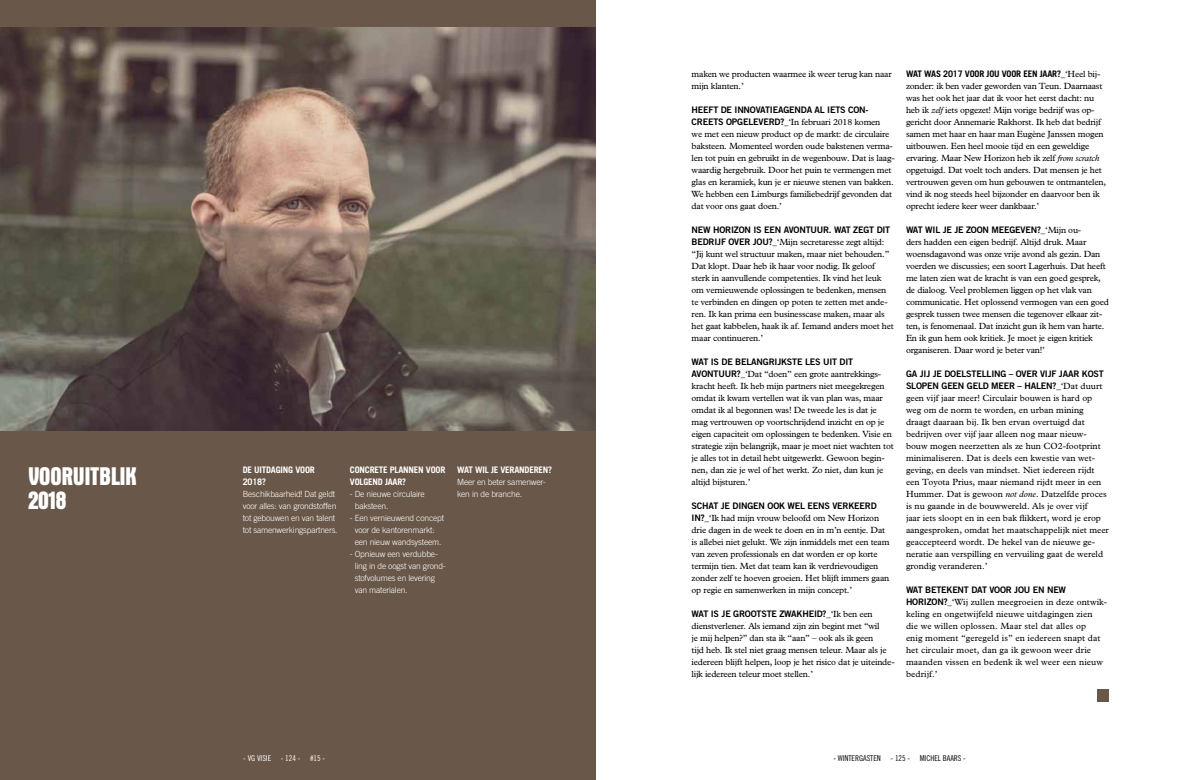
<style>
.page{position:relative;width:1191px;height:780px;background:#fff}
.page>*{position:absolute;margin:0;border:0;box-sizing:border-box;transform-origin:0 0}
.t1{font:700 condensed 25.9px/24px "Aurora BT";letter-spacing:-.02em;color:#fff}
.t2{font:9px/12px "M Plantin";letter-spacing:-.02em;color:#000}
.t3{font:9px/12px "M Plantin";color:#000}
.t4{font:9px/12px "Trade Gothic Bold Two";letter-spacing:-.02em;color:#000}
.t5{font:9px/12px "M Plantin";letter-spacing:.01em;color:#000}
.t6{font:700 9px/12px "Trade Gothic";letter-spacing:-.02em;color:#fff}
.t7{font:700 9px "Trade Gothic";letter-spacing:-.02em;color:#000}
.t8{font:300 8.5px/12px "Trade Gothic";letter-spacing:-.02em;color:#fff}
.t9{font:8px "Trade Gothic Cond Eighteen";color:#000}
.t10{font:8px "Trade Gothic Cond Eighteen";color:#fff}
.s1{font-family:"Trade Gothic Bold Two"}
.s2{font-family:"M Plantin"}
.s3{font-family:"M Plantin";font-weight:400}
.s4{font-style:italic}
</style>
<div class="page">
<div style="left:0;top:0;width:595px;height:780px;background:#695849"></div>
<img style="left:0;top:28px;width:595px;height:402px">
<div style="left:1097px;top:689px;width:12px;height:12px;background:#695849"></div>
<h1 class="t1" style="left:28px;top:464px;width:110px">VOORUITBLIK<br>2018</h1>
<p class="t6" style="left:243px;top:464px;width:74px">DE UITDAGING VOOR<br>2018?</p>
<p class="t8" style="left:243px;top:488px;width:96px">Beschikbaarheid! Dat geldt voor alles: van grondstoffen tot gebouwen en van talent tot samenwerkingspartners.</p>
<p class="t6" style="left:350px;top:464px;width:97px">CONCRETE PLANNEN VOOR<br>VOLGEND JAAR?</p>
<p class="t8" style="left:355px;top:488px;width:71px;text-indent:-5px">- De nieuwe circulaire baksteen.</p>
<p class="t8" style="left:350px;top:512px;width:96px;text-align:center">- Een vernieuwend concept voor de kantorenmarkt: een nieuw wandsysteem.</p>
<p class="t8" style="left:355px;top:548px;width:92px;text-indent:-5px">- Opnieuw een verdubbe&shy;ling in de oogst van grond&shy;stofvolumes en levering van materialen.</p>
<p class="t6" style="left:457px;top:464px;width:97px">WAT WIL JE VERANDEREN?</p>
<p class="t8" style="left:457px;top:476px;width:90px">Meer en beter samenwer&shy;ken in de branche.</p>
<p class="t2" style="left:691px;top:68px;width:202px">maken we producten waarmee ik weer terug kan naar mijn klanten.’</p>
<p class="t4" style="left:691px;top:104px;width:178px">HEEFT DE INNOVATIEAGENDA AL IETS CON-</p>
<p class="t2" style="left:691px;top:116px;width:204px"><span class="s1">CREETS OPGELEVERD?_</span>‘In februari 2018 komen<br>we met een nieuw product op de markt: de circulaire baksteen. Momenteel worden oude bakstenen verma&shy;len tot puin en gebruikt in de wegenbouw. Dat is laag&shy;waardig hergebruik. Door het puin te vermengen met glas en keramiek, kun je er nieuwe stenen van bakken.<br>We hebben een Limburgs familiebedrijf gevonden dat dat voor ons gaat doen.’</p>
<p class="t4" style="left:691px;top:224px;width:200px">N EW HORIZON IS EEN AVONTUUR. WAT ZEGT DIT</p>
<p class="t2" style="left:691px;top:236px;width:204px"><span class="s1">BEDRIJF OVER JOU?_</span>‘Mijn secretaresse zegt altijd: “Jij kunt wel structuur maken, maar niet behouden.” Dat klopt. Daar heb ik haar voor nodig. Ik geloof sterk in aanvullende competenties. Ik vind het leuk om vernieuwende oplossingen te bedenken, mensen te verbinden en dingen op poten te zetten met ande&shy;ren. Ik kan prima een businesscase maken, maar als het gaat kabbelen, haak ik af. Iemand anders moet het maar continueren.’</p>
<p class="t4" style="left:691px;top:356px;width:163px">WAT IS DE BELANGRIJKSTE LES UIT DIT</p>
<p class="t2" style="left:691px;top:368px;width:204px"><span class="s1">AVONTUUR?_</span>‘Dat “doen” een grote aantrekkings&shy;kracht heeft. Ik heb mijn partners niet meegekregen omdat ik kwam vertellen wat ik van plan was, maar omdat ik al begonnen was! De tweede les is dat je mag vertrouwen op voortschrijdend inzicht en op je eigen capaciteit om oplossingen te bedenken. Visie en strategie zijn belangrijk, maar je moet niet wachten tot je alles tot in detail hebt uitgewerkt. Gewoon begin&shy;nen, dan zie je wel of het werkt. Zo niet, dan kun je altijd bijsturen.’</p>
<p class="t4" style="left:691px;top:500px;width:187px">SCHAT JE DINGEN OOK WEL EENS VERKEERD</p>
<p class="t2" style="left:691px;top:512px;width:199px"><span class="s1">IN?_</span>‘Ik had mijn vrouw beloofd om New Horizon drie dagen in de week te doen en in m’n eentje. Dat is allebei niet gelukt. We zijn inmiddels met een team van zeven professionals en dat worden er op korte termijn tien. Met dat team kan ik verdrievoudigen zonder zelf te hoeven groeien. Het blijft immers gaan op regie en samenwerken in mijn concept.’</p>
<p class="t4" style="left:691px;top:608px;width:182px">WAT IS JE GROOTSTE ZWAKH EID?_<span class="s2">‘Ik ben een</span></p>
<p class="t2" style="left:691px;top:620px;width:204px">dienstverlener. Als iemand zijn zin begint met “wil<br>je mij helpen?” dan sta ik “aan” – ook als ik geen<br>tijd heb. Ik stel niet graag mensen teleur. Maar als je iedereen blijft helpen, loop je het risico dat je uiteinde&shy;lijk iedereen teleur moet stellen.’</p>
<p class="t7" style="left:906px;top:68px;width:196px">WAT WAS 2017 VOOR JOU VOOR EEN JAAR?_<span class="s3">‘Heel bij-</span></p>
<p class="t2" style="left:906px;top:80px;width:202px">zonder: ik ben vader geworden van Teun. Daarnaast was het ook het jaar dat ik voor het eerst dacht: nu heb ik <span class="s4">zelf</span> iets opgezet! Mijn vorige bedrijf was op&shy;gericht door Annemarie Rakhorst. Ik heb dat bedrijf samen met haar en haar man Eugène Janssen mogen uitbouwen. Een heel mooie tijd en een geweldige ervaring. Maar New Horizon heb ik zelf <span class="s4">from scratch </span>opgetuigd. Dat voelt toch anders. Dat mensen je het vertrouwen geven om hun gebouwen te ontmantelen, vind ik nog steeds heel bijzonder en daarvoor ben ik oprecht iedere keer weer dankbaar.’</p>
<p class="t4" style="left:906px;top:224px;width:177px">WAT WIL JE JE ZOON MEEGEVEN?_<span class="s2">‘Mijn ou-</span></p>
<p class="t2" style="left:906px;top:236px;width:204px">ders hadden een eigen bedrijf. Altijd druk. Maar woensdagavond was onze vrije avond als gezin. Dan voerden we discussies; een soort Lagerhuis. Dat heeft me laten zien wat de kracht is van een goed gesprek, de dialoog. Veel problemen liggen op het vlak van communicatie. Het oplossend vermogen van een goed gesprek tussen twee mensen die tegenover elkaar zit&shy;ten, is fenomenaal. Dat inzicht gun ik hem van harte.<br>En ik gun hem ook kritiek. Je moet je eigen kritiek organiseren. Daar word je beter van!’</p>
<p class="t4" style="left:906px;top:367px;width:199px">GA JIJ JE DOELSTELLING – OVER VIJF JAAR KOST<br>SLOPEN GEEN GELD MEER – HALEN?_<span class="s2">‘Dat duurt</span></p>
<p class="t3" style="left:906px;top:392px;width:204px">geen vijf jaar meer! Circulair bouwen is hard op weg om de norm te worden, en urban mining draagt daaraan bij. Ik ben ervan overtuigd dat bedrijven over vijf jaar alleen nog maar nieuw&shy;bouw mogen neerzetten als ze hun CO2-footprint minimaliseren. Dat is deels een kwestie van wet&shy;geving, en deels van mindset. Niet iedereen rijdt een Toyota Prius, maar niemand rijdt meer in een Hummer. Dat is gewoon <span class="s4">not done</span>. Datzelfde proces is nu gaande in de bouwwereld. Als je over vijf<br>jaar iets sloopt en in een bak flikkert, word je erop aangesproken, omdat het maatschappelijk niet meer geaccepteerd wordt. De hekel van de nieuwe ge&shy;neratie aan verspilling en vervuiling gaat de wereld grondig veranderen.’</p>
<p class="t4" style="left:906px;top:583px;width:162px">WAT BETEKENT DAT VOOR JOU EN N EW</p>
<p class="t5" style="left:906px;top:596px;width:203px"><span class="s1">HORIZON?_</span>‘Wij zullen meegroeien in deze ontwik&shy;keling en ongetwijfeld nieuwe uitdagingen zien<br>die we willen oplossen. Maar stel dat alles op<br>enig moment “geregeld is” en iedereen snapt dat het circulair moet, dan ga ik gewoon weer drie maanden vissen en bedenk ik wel weer een nieuw bedrijf.’</p>
<p class="t10" style="left:243px;top:753px;width:83px">- VG VISIE - 124 - #15 -</p>
<p class="t9" style="left:833px;top:753px;width:20px">- WINTERGASTE</p>
<p class="t9" style="left:877px;top:753px;width:52px">N - 125 - MICHEL</p>
<p class="t9" style="left:942px;top:753px;width:5px">BAARS</p>
<p class="t9" style="left:963px;top:753px;width:4px">-</p>
</div>
